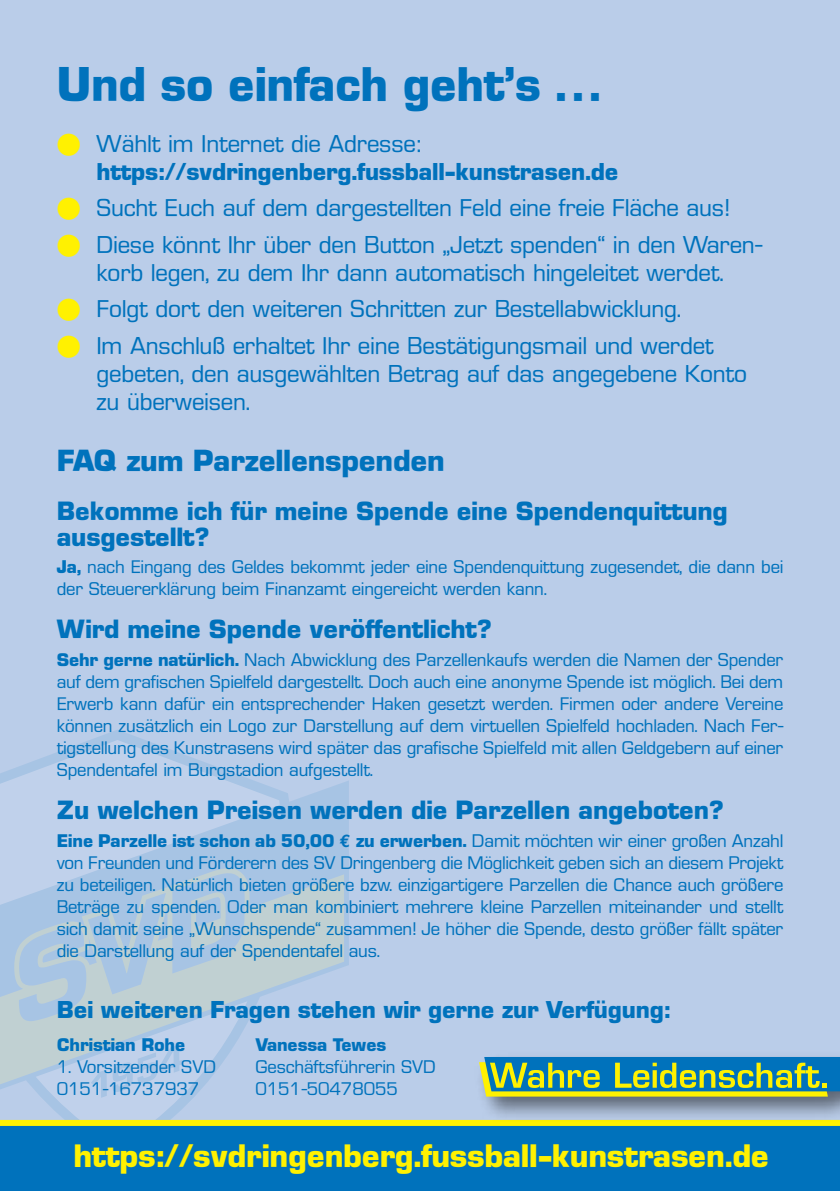
<style>
.page{position:relative;width:840px;height:1191px;background:#fff}
.page>*{position:absolute;margin:0;border:0;box-sizing:border-box;transform-origin:0 0}
.t1{font:700 48px "Europa";color:#0072bc}
.t2{font:700 32px "Europa";color:#fff101}
.t3{font:700 30px "Europa";color:#0072bc}
.t4{font:700 26px/26px "Europa";color:#0072bc}
.t5{font:24px/28px "Europa Normal";color:#0072bc;text-align:center}
.t6{font:700 24px "Europa";color:#0072bc}
.t7{font:18px/22px "Europa Normal";color:#0072bc;text-align:justify}
.t8{font:700 18px "Europa";color:#0072bc}
.s1{color:#fff101}
.s2{font-family:"Europa";font-weight:700}
.s3{font-family:"Euro Mono Std"}
.s4{font-family:"Europa Normal";font-weight:400}
</style>
<div class="page">
<div style="left:0;top:0;width:839px;height:1191px;background:#bacde9"></div>
<svg style="left:3px;top:740px;width:229px;height:33px"></svg>
<svg style="left:0;top:773px;width:349px;height:87px"></svg>
<svg style="left:0;top:787px;width:344px;height:73px"></svg>
<svg style="left:0;top:860px;width:349px;height:260px"></svg>
<svg style="left:0;top:874px;width:344px;height:244px"></svg>
<svg style="left:91px;top:1044px;width:91px;height:53px"></svg>
<svg style="left:9px;top:860px;width:246px;height:171px;background:#b3c9dd"></svg>
<div style="left:0;top:1123px;width:839px;height:68px;background:#0072bc"></div>
<div style="left:0;top:1120px;width:839px;height:6px;background:#fff101"></div>
<img style="left:469px;top:1096px;width:370px;height:30px">
<svg style="left:479px;top:1057px;width:360px;height:39px;background:#5b9f7b"></svg>
<h1 class="t1" style="left:57px;top:56px;width:545px">Und so einfach geht’s . . .</h1>
<h3 class="t5" style="left:57px;top:129px;width:365px"><span class="s1">●</span> Wählt im Internet die Adresse:</h3>
<h3 class="t6" style="left:96px;top:157px;width:523px">https://svdringenberg.fussball-kunstrasen.de</h3>
<h3 class="t5" style="left:57px;top:194px;width:673px"><span class="s1">●</span> Sucht Euch auf dem dargestellten Feld eine freie Fläche aus!</h3>
<h3 class="t5" style="left:57px;top:230px;width:707px"><span class="s1">●</span> Diese könnt Ihr über den Button „Jetzt spenden“ in den Waren&shy;korb legen, zu dem Ihr dann automatisch hingeleitet werdet.</h3>
<h3 class="t5" style="left:57px;top:295px;width:625px"><span class="s1">●</span> Folgt dort den weiteren Schritten zur Bestellabwicklung.</h3>
<h3 class="t5" style="left:96px;top:331px;width:651px;text-align:left;text-indent:-40px"><span class="s1">●</span> Im Anschluß erhaltet Ihr eine Bestätigungsmail und werdet gebeten, den ausgewählten Betrag auf das angegebene Konto zu überweisen.</h3>
<h3 class="t3" style="left:57px;top:443px;width:389px">FAQ zum Parzellenspenden</h3>
<h3 class="t4" style="left:57px;top:497px;width:672px">Bekomme ich für meine Spende eine Spendenquittung ausgestellt?</h3>
<p class="t7" style="left:57px;top:556px;width:727px"><span class="s2">Ja,</span> nach Eingang des Geldes bekommt jeder eine Spendenquittung zugesendet, die dann bei der Steuererklärung beim Finanzamt eingereicht werden kann.</p>
<h3 class="t4" style="left:57px;top:616px;width:436px">Wird meine Spende veröffentlicht?</h3>
<p class="t7" style="left:57px;top:649px;width:728px"><span class="s2">Sehr gerne natürlich.</span> Nach Abwicklung des Parzellenkaufs werden die Namen der Spender auf dem grafischen Spielfeld dargestellt. Doch auch eine anonyme Spende ist möglich. Bei dem Erwerb kann dafür ein entsprechender Haken gesetzt werden. Firmen oder andere Vereine können zusätzlich ein Logo zur Darstellung auf dem virtuellen Spielfeld hochladen. Nach Fer&shy;tigstellung des Kunstrasens wird später das grafische Spielfeld mit allen Geldgebern auf einer Spendentafel im Burgstadion aufgestellt.</p>
<h3 class="t4" style="left:57px;top:797px;width:667px">Zu welchen Preisen werden die Parzellen angeboten?</h3>
<p class="t8" style="left:57px;top:830px;width:727px">Eine Parzelle ist schon ab 50,00 <span class="s3">€</span> zu erwerben. <span class="s4">Damit möchten wir einer großen Anzahl</span></p>
<p class="t7" style="left:57px;top:851px;width:727px">von Freunden und Förderern des SV Dringenberg die Möglichkeit geben sich an diesem Projekt zu beteiligen. Natürlich bieten größere bzw. einzigartigere Parzellen die Chance auch größere Beträge zu spenden. Oder man kombiniert mehrere kleine Parzellen miteinander und stellt sich damit seine „Wunschspende“ zusammen! Je höher die Spende, desto größer fällt später die Darstellung auf der Spendentafel aus.</p>
<h3 class="t6" style="left:57px;top:995px;width:614px">Bei weiteren Fragen stehen wir gerne zur Verfügung:</h3>
<p class="t8" style="left:57px;top:1034px;width:130px">Christian Rohe</p>
<p class="t8" style="left:255px;top:1034px;width:132px">Vanessa Tewes</p>
<p class="t7" style="left:57px;top:1055px;width:161px">1. Vorsitzender SVD</p>
<p class="t7" style="left:255px;top:1055px;width:182px">Geschäftsführerin SVD</p>
<p class="t7" style="left:57px;top:1077px;width:144px">0151-16737937</p>
<p class="t7" style="left:255px;top:1077px;width:144px">0151-50478055</p>
<h2 class="t2" style="left:73px;top:1137px;width:696px">https://svdringenberg.fussball-kunstrasen.de</h2>
</div>
